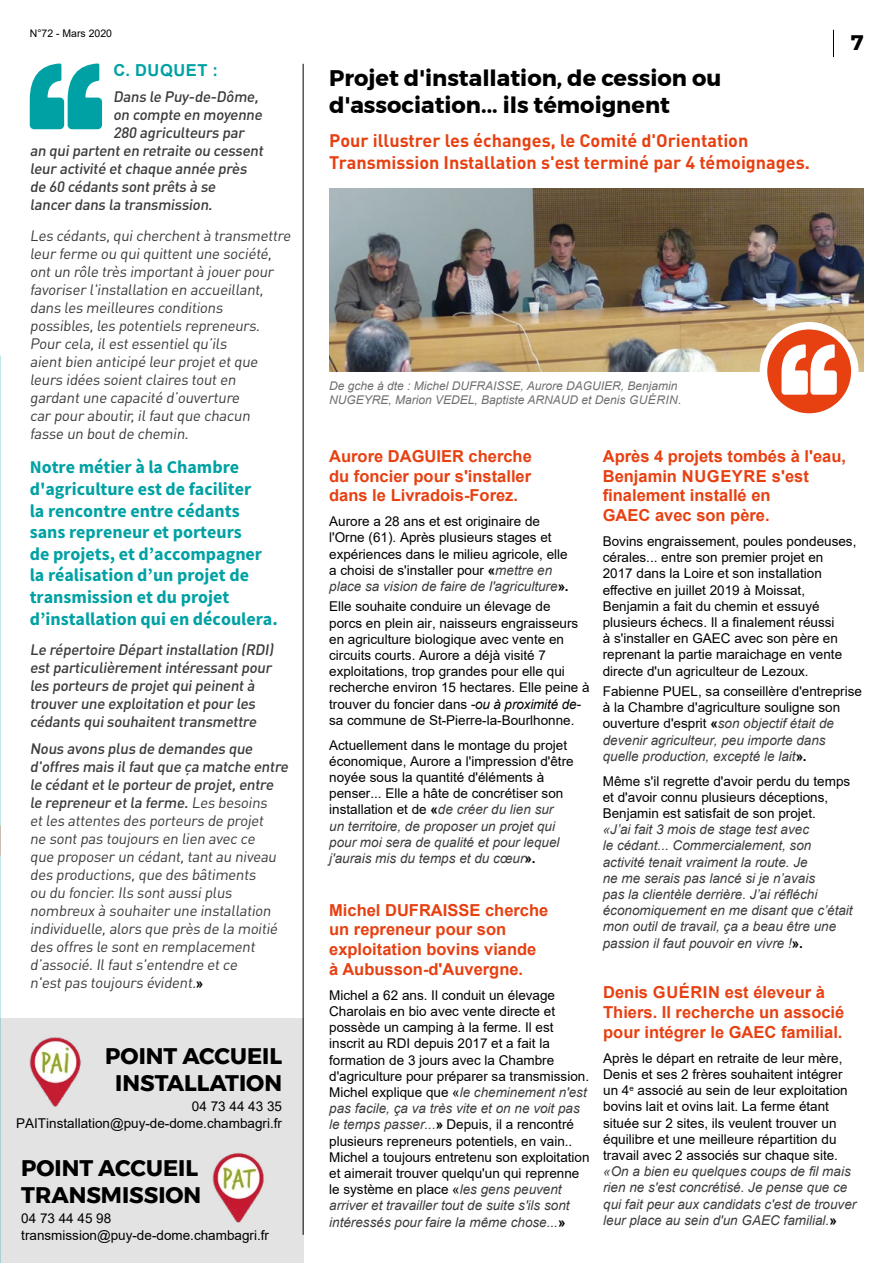
<style>
.page{position:relative;width:893px;height:1263px;background:#fff}
.page>*{position:absolute;margin:0;border:0;box-sizing:border-box;transform-origin:0 0}
.t1{font:700 22.5px/27px "Montserrat";color:#000}
.t2{font:700 21px "Montserrat";color:#000}
.t3{font:700 18px/21.6px "Source Sans Pro";color:#00a1a4}
.t4{font:700 18px/21.6px "DIN Pro";color:#e74011}
.t5{font:700 16.5px/19.8px "Arial";color:#e74011}
.t6{font:700 16.5px "Arial";letter-spacing:.035em;color:#00a1a4}
.t7{font:15px/18px "DIN Pro";letter-spacing:-.02em;color:#3c3c3b}
.t8{font:500 15px/18px "DIN Pro";color:#3c3c3b}
.t9{font:13.5px/16.2px "Arial";color:#000}
.t10{font:italic 13.5px/16.2px "Arial";color:#3c3c3b}
.t11{font:italic 12px/14.4px "Arial";color:#706f6f}
.t12{font:10.5px "Arial";color:#000}
.s1{font-weight:500}
.s2{font-family:"Arial";font-weight:700;font-size:13.5px;color:#000}
.s3{font-weight:700}
.s4{font-style:italic;color:#3c3c3b}
.s5{font-style:italic}
.s6{font-weight:700;font-style:normal;color:#000}
</style>
<div class="page">
<svg style="left:833px;top:30px;width:1px;height:27px"></svg>
<div style="left:0;top:1019px;width:303px;height:244px;background:#e3e3e3"></div>
<img style="left:212px;top:1153px;width:52px;height:70px">
<img style="left:29px;top:1037px;width:52px;height:70px">
<hr style="left:303px;top:64px;width:1px;height:1171px;background:#000">
<img style="left:329px;top:189px;width:535px;height:182px">
<svg style="left:763px;top:326px;width:92px;height:91px;background:#eb613a"></svg>
<svg style="left:781px;top:344px;width:56px;height:51px"></svg>
<div style="left:760px;top:322px;width:99px;height:99px;border:8px solid #fff;border-radius:50%"></div>
<svg style="left:30px;top:63px;width:72px;height:66px"></svg>
<p class="t12" style="left:30px;top:26px;width:84px">N°72 - Mars 2020</p>
<p class="t6" style="left:113px;top:58px;width:106px">C. DUQUET :</p>
<p class="t8" style="left:113px;top:87px;width:150px">Dans le Puy-de-Dôme,</p>
<p class="t8" style="left:113px;top:105px;width:153px">on compte en moyenne</p>
<p class="t8" style="left:113px;top:123px;width:135px">280 agriculteurs par</p>
<p class="t8" style="left:30px;top:141px;width:238px">an quipartenten retraite ou cessent</p>
<p class="t8" style="left:30px;top:159px;width:221px">leur activité etchaque année près</p>
<p class="t8" style="left:30px;top:177px;width:190px">de 60 cédants sontprêts à se</p>
<p class="t8" style="left:30px;top:195px;width:187px">lancer dans la transmission.</p>
<p class="t7" style="left:30px;top:226px;width:265px">Les cédants,quicherchentà transmettre leur ferme ou quiquittentune société, ontun rôle très importantà jouer pour favoriser l'installation en accueillant, dans les meilleures conditions possibles,les potentiels repreneurs.<br>Pour cela,ilestessentielqu’ils aientbien anticipé leur projetetque leurs idées soientclaires touten gardantune capacité d’ouverture<br>car pour aboutir,ilfautque chacun<br>fasse un boutde chemin.</p>
<h3 class="t3" style="left:30px;top:456px;width:249px">Notre métier à la Chambre d'agriculture est de faciliter<br>la rencontre entre cédants sans repreneur et porteurs<br>de projets, et d’accompagner la réalisation d’un projet de transmission et du projet d’installation qui en découlera.</h3>
<p class="t8" style="left:30px;top:640px;width:248px">Le répertoire Départinstallation (RDI) estparticulièrementintéressantpour les porteurs de projetquipeinentà trouver une exploitation etpour les cédants quisouhaitenttransmettre</p>
<p class="t7" style="left:30px;top:739px;width:263px"><span class="s1">Nous avons plus de demandes que d'offres mais ilfautque ça matche entre le cédantetle porteur de projet,entre le repreneur etla ferme.</span>Les besoins etles attentes des porteurs de projet<br>ne sontpas toujours en lien avec ce<br>que proposer un cédant,tantau niveau des productions,que des bâtiments<br>ou du foncier.Ils sontaussiplus nombreux à souhaiter une installation individuelle,alors que près de la moitié des offres le sonten remplacement d’associé.Ilfauts'entendre etce n'estpas toujours évident.<span class="s2">»</span></p>
<h1 class="t1" style="left:105px;top:1042px;width:178px;text-align:center">POINT ACCUEIL<br>INSTALLATION</h1>
<p class="t9" style="left:16px;top:1098px;width:267px;text-align:right">04 73 44 43 35<br>PAITinstallation@puy-de-dome.chambagri.fr</p>
<h1 class="t1" style="left:21px;top:1154px;width:182px">POINT ACCUEIL<br>TRANSMISSION</h1>
<p class="t9" style="left:21px;top:1210px;width:249px">04 73 44 45 98 transmission@puy-de-dome.chambagri.fr</p>
<h1 class="t1" style="left:329px;top:64px;width:394px">Projet d'installation, de cession ou d'association... ils témoignent</h1>
<h3 class="t4" style="left:329px;top:129px;width:482px">Pour illustrer les échanges, le Comité d'Orientation<br>Transmission Installation s'est terminé par 4 témoignages.</h3>
<h2 class="t2" style="left:851px;top:26px;width:14px">7</h2>
<p class="t11" style="left:329px;top:379px;width:354px">De gche à dte : Michel DUFRAISSE, Aurore DAGUIER, Benjamin<br>NUGEYRE, Marion VEDEL, Baptiste ARNAUD et Denis GUÉRIN.</p>
<p class="t5" style="left:329px;top:446px;width:204px;text-align:justify">Aurore DAGUIER cherche du foncier pour s'installer dans le Livradois-Forez.</p>
<p class="t9" style="left:329px;top:513px;width:241px">Aurore a 28 ans et est originaire de l'Orne (61). Après plusieurs stages et expériences dans le milieu agricole, elle a choisi de s'installer pour <span class="s3">«</span><span class="s4">mettre en place sa vision de faire de l'agriculture</span><span class="s3">».</span></p>
<p class="t9" style="left:329px;top:598px;width:262px">Elle souhaite conduire un élevage de<br>porcs en plein air, naisseurs engraisseurs en agriculture biologique avec vente en circuits courts. Aurore a déjà visité 7 exploitations, trop grandes pour elle qui recherche environ 15 hectares. Elle peine à trouver du foncier dans <span class="s5">-ou à proximité de&shy;</span>sa commune de St-Pierre-la-Bourlhonne.</p>
<p class="t9" style="left:329px;top:736px;width:246px">Actuellement dans le montage du projet économique, Aurore a l'impression d'être noyée sous la quantité d'éléments à penser... Elle a hâte de concrétiser son installation et de <span class="s3">«</span><span class="s4">de créer du lien sur<br>un territoire, de proposer un projet qui pour moi sera de qualité et pour lequel j'aurais mis du temps et du cœur</span><span class="s3">».</span></p>
<p class="t5" style="left:329px;top:900px;width:221px">Michel DUFRAISSE cherche un repreneur pour son exploitation bovins viande à Aubusson-d'Auvergne.</p>
<p class="t9" style="left:329px;top:987px;width:262px">Michel a 62 ans. Il conduit un élevage Charolais en bio avec vente directe et possède un camping à la ferme. Il est inscrit au RDI depuis 2017 et a fait la formation de 3 jours avec la Chambre d'agriculture pour préparer sa transmission.<br>Michel explique que «<span class="s4">le cheminement n'est pas facile, ça va très vite et on ne voit pas le temps passer...</span><span class="s3">»</span> Depuis, il a rencontré plusieurs repreneurs potentiels, en vain..<br>Michel a toujours entretenu son exploitation et aimerait trouver quelqu'un qui reprenne le système en place «<span class="s4">les gens peuvent arriver et travailler tout de suite s'ils sont intéressés pour faire la même chose...</span><span class="s3">»</span></p>
<p class="t5" style="left:603px;top:446px;width:245px">Après 4 projets tombés à l'eau,<br>Benjamin NUGEYRE s'est finalement installé en<br>GAEC avec son père.</p>
<p class="t9" style="left:603px;top:533px;width:255px">Bovins engraissement, poules pondeuses, cérales... entre son premier projet en 2017 dans la Loire et son installation effective en juillet 2019 à Moissat, Benjamin a fait du chemin et essuyé plusieurs échecs. Il a finalement réussi<br>à s'installer en GAEC avec son père en reprenant la partie maraichage en vente directe d'un agriculteur de Lezoux.</p>
<p class="t9" style="left:603px;top:683px;width:261px">Fabienne PUEL, sa conseillère d'entreprise à la Chambre d'agriculture souligne son ouverture d'esprit <span class="s3">«</span><span class="s4">son objectif était de devenir agriculteur, peu importe dans quelle production, excepté le lait</span><span class="s3">».</span></p>
<p class="t9" style="left:603px;top:772px;width:249px">Même s'il regrette d'avoir perdu du temps et d'avoir connu plusieurs déceptions,<br>Benjamin est satisfait de son projet.</p>
<p class="t10" style="left:603px;top:821px;width:251px">«J’ai fait 3 mois de stage test avec<br>le cédant... Commercialement, son activité tenait vraiment la route. Je<br>ne me serais pas lancé si je n’avais<br>pas la clientèle derrière. J’ai réfléchi économiquement en me disant que c’était mon outil de travail, ça a beau être une passion il faut pouvoir en vivre !<span class="s6">».</span></p>
<p class="t5" style="left:603px;top:983px;width:243px">Denis GUÉRIN est éleveur à<br>Thiers. Il recherche un associé pour intégrer le GAEC familial.</p>
<p class="t9" style="left:603px;top:1050px;width:246px">Après le départ en retraite de leur mère, Denis et ses 2 frères souhaitent intégrer un 4<sup>e</sup> associé au sein de leur exploitation bovins lait et ovins lait. La ferme étant située sur 2 sites, ils veulent trouver un équilibre et une meilleure répartition du travail avec 2 associés sur chaque site.</p>
<p class="t10" style="left:603px;top:1163px;width:255px">«On a bien eu quelques coups de fil mais rien ne s'est concrétisé. Je pense que ce qui fait peur aux candidats c'est de trouver leur place au sein d'un GAEC familial.<span class="s6">»</span></p>
</div>
